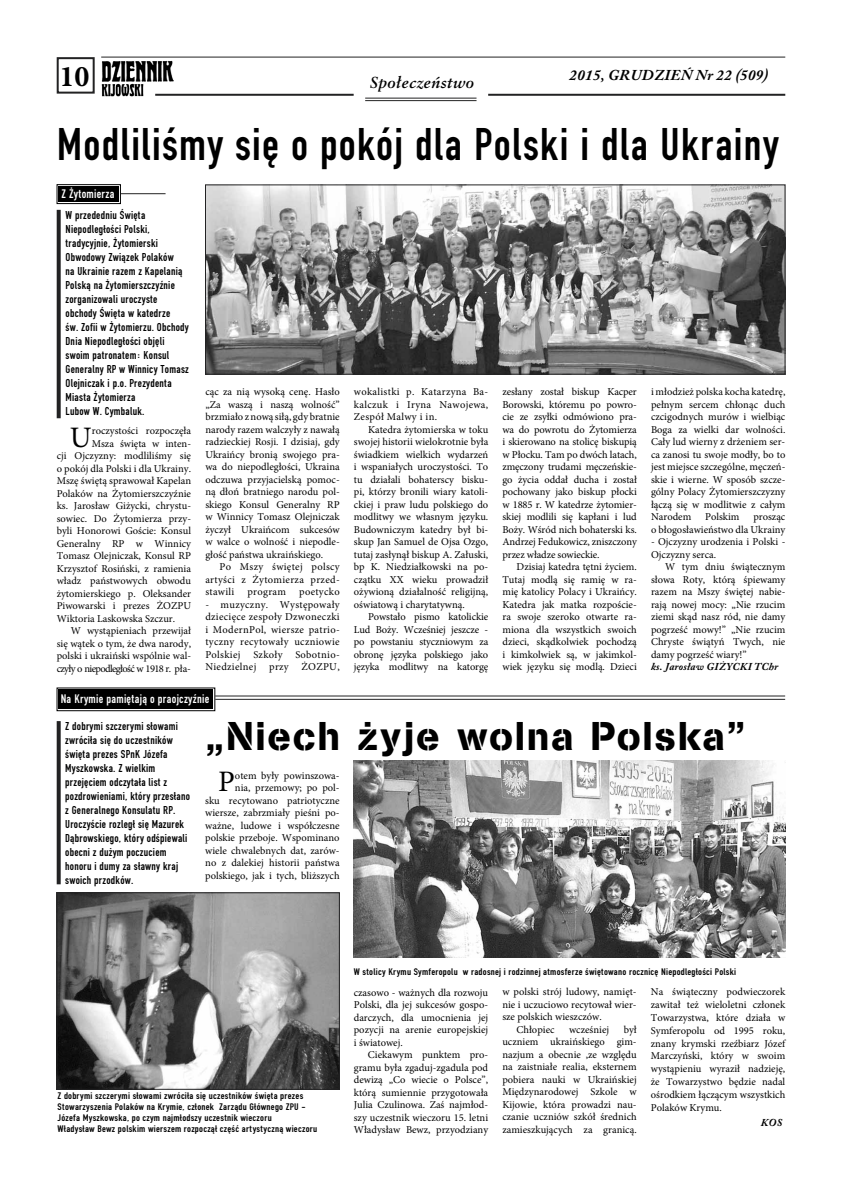
<style>
.page{position:relative;width:842px;height:1191px;background:#fff}
.page>*{position:absolute;margin:0;border:0;box-sizing:border-box;transform-origin:0 0}
.t1{font:48px "Fette Eng DCE";letter-spacing:.025em;color:#000}
.t2{font:42px "Cargo DCE";letter-spacing:.04em;color:#000}
.t3{font:700 30px "Minion Pro";color:#000}
.t4{font:29.7px "Minion Pro";color:#000}
.t5{font:italic 700 16px "Class Garmnd PL";letter-spacing:.025em;color:#000}
.t6{font:italic 700 15px "Adobe Caslon CE";letter-spacing:.02em;color:#000}
.t7{font:13px "Fette Eng DCE";letter-spacing:.02em;color:#fff}
.t8{font:12px/14px "Fette Eng DCE";letter-spacing:.02em;color:#000}
.t9{font:10.5px/12.5px "Minion Pro";color:#000;text-align:justify}
.t10{font:10.5px "Minion Pro";letter-spacing:-.06em;color:#000}
.t11{font:italic 700 10.5px "Adobe Caslon CE";letter-spacing:.02em;color:#000}
.t12{font:10px/11px "Fette Eng DCE";letter-spacing:.02em;color:#000;scale:1.1 1}
</style>
<div class="page">
<div style="left:57px;top:57px;width:38px;height:37px;border:2px solid #222223"></div>
<hr style="left:488px;top:94px;width:297px;height:2px;background:#222223">
<hr style="left:365px;top:98px;width:111px;height:1px;background:#222223">
<hr style="left:365px;top:100px;width:111px;height:1px;background:#222223">
<hr style="left:101px;top:57px;width:684px;height:1px;background:#222223">
<img style="left:101px;top:61px;width:73px;height:35px">
<hr style="left:155px;top:94px;width:199px;height:2px;background:#222223">
<svg style="left:56px;top:184px;width:65px;height:20px"></svg>
<div style="left:60px;top:188px;width:57px;height:13px;border:1px solid #000"></div>
<hr style="left:121px;top:193px;width:45px;height:1px;background:#222223">
<svg style="left:57px;top:210px;width:4px;height:208px"></svg>
<img style="left:207px;top:187px;width:576px;height:185px">
<div style="left:205px;top:185px;width:580px;height:189px;border:1px solid #222223"></div>
<svg style="left:56px;top:687px;width:159px;height:24px;background:#1f1f1f"></svg>
<div style="left:60px;top:691px;width:152px;height:16px;border:1px solid #000"></div>
<hr style="left:215px;top:695px;width:570px;height:1px;background:#222223">
<hr style="left:215px;top:699px;width:570px;height:1px;background:#222223">
<svg style="left:57px;top:721px;width:4px;height:163px"></svg>
<img style="left:354px;top:760px;width:431px;height:197px">
<img style="left:59px;top:894px;width:279px;height:193px">
<div style="left:57px;top:892px;width:283px;height:197px;border:1px solid #222223"></div>
<h3 class="t3" style="left:60px;top:56px;width:31px">10</h3>
<h3 class="t6" style="left:570px;top:66px;width:200px">2015, GRUDZIEŃ Nr 22 (509)</h3>
<h3 class="t5" style="left:370px;top:73px;width:106px">Społeczeństwo</h3>
<h1 class="t1" style="left:57px;top:118px;width:724px">Modliliśmy się o pokój dla Polski i dla Ukrainy</h1>
<p class="t7" style="left:62px;top:187px;width:54px">Z Żytomierza</p>
<p class="t8" style="left:66px;top:208px;width:125px">W przededniu Święta<br>Niepodległości Polski, tradycyjnie, Żytomierski<br>Obwodowy Związek Polaków<br>na Ukrainie razem z Kapelanią<br>Polską na Żytomierszczyźnie zorganizowali uroczyste obchody Święta w katedrze<br>św. Zofii w Żytomierzu. Obchody<br>Dnia Niepodległości objęli swoim patronatem: Konsul<br>Generalny RP w Winnicy Tomasz<br>Olejniczak i p.o. Prezydenta<br>Miasta Żytomierza<br>Lubow W. Cymbaluk.</p>
<h3 class="t4" style="left:70px;top:417px;width:23px">U</h3>
<p class="t9" style="left:92px;top:425px;width:101px">roczystości rozpoczęła</p>
<p class="t9" style="left:92px;top:437px;width:101px">Msza święta w inten-</p>
<p class="t9" style="left:57px;top:450px;width:136px">cji Ojczyzny: modliliśmy się</p>
<p class="t9" style="left:57px;top:462px;width:136px">o pokój dla Polski i dla Ukrainy.</p>
<p class="t9" style="left:57px;top:475px;width:136px">Mszę świętą sprawował Kapelan</p>
<p class="t9" style="left:57px;top:487px;width:136px">Polaków na Żytomierszczyźnie</p>
<p class="t9" style="left:57px;top:500px;width:136px">ks. Jarosław Giżycki, chrystu-</p>
<p class="t9" style="left:57px;top:512px;width:136px">sowiec. Do Żytomierza przy-</p>
<p class="t9" style="left:57px;top:525px;width:136px">byli Honorowi Goście: Konsul</p>
<p class="t9" style="left:57px;top:537px;width:136px">Generalny RP w Winnicy</p>
<p class="t9" style="left:57px;top:550px;width:136px">Tomasz Olejniczak, Konsul RP</p>
<p class="t9" style="left:57px;top:562px;width:136px">Krzysztof Rosiński, z ramienia</p>
<p class="t9" style="left:57px;top:575px;width:136px">władz państwowych obwodu</p>
<p class="t9" style="left:57px;top:587px;width:136px">żytomierskiego p. Oleksander</p>
<p class="t9" style="left:57px;top:600px;width:136px">Piwowarski i prezes ŻOZPU</p>
<p class="t9" style="left:57px;top:612px;width:120px">Wiktoria Laskowska Szczur.</p>
<p class="t9" style="left:71px;top:625px;width:122px">W wystąpieniach przewijał</p>
<p class="t9" style="left:57px;top:637px;width:136px">się wątek o tym, że dwa narody,</p>
<p class="t9" style="left:57px;top:650px;width:136px">polski i ukraiński wspólnie wal-</p>
<p class="t10" style="left:57px;top:661px;width:136px">czyły o niepodległość w 1918 r. pła-</p>
<p class="t9" style="left:205px;top:386px;width:136px">cąc za nią wysoką cenę. Hasło „Za waszą i naszą wolność” brzmiało z nową siłą, gdy bratnie narody razem walczyły z nawałą radzieckiej Rosji. I dzisiaj, gdy Ukraińcy bronią swojego pra&shy;wa do niepodległości, Ukraina odczuwa przyjacielską pomoc&shy;ną dłoń bratniego narodu pol&shy;skiego Konsul Generalny RP w Winnicy Tomasz Olejniczak życzył Ukraińcom sukcesów w walce o wolność i niepodle&shy;głość państwa ukraińskiego.</p>
<p class="t9" style="left:205px;top:561px;width:136px;text-indent:14px">Po Mszy świętej polscy artyści z Żytomierza przed&shy;stawili program poetycko</p>
<p class="t9" style="left:205px;top:598px;width:136px">- muzyczny. Występowały dziecięce zespoły Dzwoneczki i ModernPol, wiersze patrio&shy;tyczny recytowały uczniowie Polskiej Szkoły Sobotnio-Niedzielnej przy ŻOZPU,</p>
<p class="t9" style="left:354px;top:386px;width:136px">wokalistki p. Katarzyna Ba&shy;kalczuk i Iryna Nawojewa, Zespół Malwy i in.</p>
<p class="t9" style="left:354px;top:423px;width:136px;text-indent:14px">Katedra żytomierska w toku swojej historii wielokrotnie była świadkiem wielkich wydarzeń i wspaniałych uroczystości. To tu działali bohaterscy bisku&shy;pi, którzy bronili wiary katoli&shy;ckiej i praw ludu polskiego do modlitwy we własnym języku.<br>Budowniczym katedry był bi&shy;skup Jan Samuel de Ojsa Ozgo, tutaj zasłynął biskup A. Załuski, bp K. Niedziałkowski na po&shy;czątku XX wieku prowadził ożywioną działalność religijną, oświatową i charytatywną.</p>
<p class="t9" style="left:354px;top:610px;width:136px;text-indent:14px">Powstało pismo katolickie Lud Boży. Wcześniej jeszcze - po powstaniu styczniowym za obronę języka polskiego jako języka modlitwy na katorgę</p>
<p class="t9" style="left:502px;top:385px;width:136px">zesłany został biskup Kacper Borowski, któremu po powro&shy;cie ze zsyłki odmówiono pra&shy;wa do powrotu do Żytomierza i skierowano na stolicę biskupią w Płocku. Tam po dwóch latach, zmęczony trudami męczeńskie&shy;go życia oddał ducha i został pochowany jako biskup płocki w 1885 r. W katedrze żytomier&shy;skiej modlili się kapłani i lud Boży. Wśród nich bohaterski ks.<br>Andrzej Fedukowicz, zniszczony przez władze sowieckie.</p>
<p class="t9" style="left:502px;top:560px;width:136px;text-indent:14px">Dzisiaj katedra tętni życiem.<br>Tutaj modlą się ramię w ra&shy;mię katolicy Polacy i Ukraińcy.<br>Katedra jak matka rozpoście&shy;ra swoje szeroko otwarte ra&shy;miona dla wszystkich swoich dzieci, skądkolwiek pochodzą i kimkolwiek są, w jakimkol&shy;wiek języku się modlą. Dzieci</p>
<p class="t9" style="left:651px;top:385px;width:136px">i młodzież polska kocha katedrę, pełnym sercem chłonąc duch czcigodnych murów i wielbiąc Boga za wielki dar wolności.<br>Cały lud wierny z drżeniem ser&shy;ca zanosi tu swoje modły, bo to jest miejsce szczególne, męczeń&shy;skie i wierne. W sposób szcze&shy;gólny Polacy Żytomierszczyzny łączą się w modlitwie z całym Narodem</p>
<p class="t9" style="left:705px;top:510px;width:36px">Polskim</p>
<p class="t9" style="left:651px;top:510px;width:136px;text-align:right">prosząc<br>o błogosławieństwo dla Ukrainy</p>
<p class="t9" style="left:651px;top:535px;width:135px">- Ojczyzny urodzenia i Polski -<br>Ojczyzny serca.</p>
<p class="t9" style="left:651px;top:560px;width:136px;text-indent:14px">W tym dniu świątecznym słowa Roty, którą śpiewamy razem na Mszy świętej nabie&shy;rają nowej mocy: „Nie rzucim ziemi skąd nasz ród, nie damy pogrześć mowy!” „Nie rzucim Chryste świątyń Twych, nie damy pogrześć wiary!”</p>
<p class="t11" style="left:651px;top:660px;width:129px">ks. Jarosław GIŻYCKI TChr</p>
<p class="t7" style="left:61px;top:691px;width:150px">Na Krymie pamiętają o praojczyźnie</p>
<h2 class="t2" style="left:205px;top:711px;width:542px">„Niech żyje wolna Polska”</h2>
<p class="t8" style="left:65px;top:719px;width:126px">Z dobrymi szczerymi słowami zwróciła się do uczestników święta prezes SPnK Józefa<br>Myszkowska. Z wielkim przejęciem odczytała list z pozdrowieniami, który przesłano z Generalnego Konsulatu RP.<br>Uroczyście rozległ się Mazurek<br>Dąbrowskiego, który odśpiewali obecni z dużym poczuciem honoru i dumy za sławny kraj swoich przodków.</p>
<p class="t9" style="left:205px;top:769px;width:136px;text-align:right">otem były powinszowa-<br>nia, przemowy; po pol-<br>sku recytowano patriotyczne wiersze, zabrzmiały pieśni po&shy;ważne, ludowe i współczesne polskie przeboje. Wspominano wiele chwalebnych dat, zarów&shy;no z dalekiej historii państwa polskiego, jak i tych, bliższych</p>
<h3 class="t4" style="left:218px;top:762px;width:18px">P</h3>
<p class="t12" style="left:58px;top:1090px;width:237px">Z dobrymi szczerymi słowami zwróciła się uczestników święta prezes Stowarzyszenia Polaków na Krymie, członek Zarządu Głównego ZPU - Józefa Myszkowska, po czym najmłodszy uczestnik wieczoru<br>Władysław Bewz polskim wierszem rozpoczął część artystyczną wieczoru</p>
<p class="t12" style="left:354px;top:966px;width:349px">W stolicy Krymu Symferopolu w radosnej i rodzinnej atmosferze świętowano rocznicę Niepodległości Polski</p>
<p class="t9" style="left:354px;top:986px;width:136px">czasowo - ważnych dla rozwoju Polski, dla jej sukcesów gospo&shy;darczych, dla umocnienia jej pozycji na arenie europejskiej i światowej.</p>
<p class="t9" style="left:354px;top:1048px;width:136px;text-indent:14px">Ciekawym punktem pro&shy;gramu była zgaduj-zgadula pod dewizą „Co wiecie o Polsce”, którą sumiennie przygotowała Julia Czulinowa. Zaś najmłod&shy;szy uczestnik wieczoru 15. letni Władysław Bewz, przyodziany</p>
<p class="t9" style="left:502px;top:986px;width:136px">w polski strój ludowy, namięt-</p>
<p class="t9" style="left:502px;top:998px;width:136px">nie i uczuciowo recytował wier-</p>
<p class="t9" style="left:502px;top:1011px;width:101px">sze polskich wieszczów.</p>
<p class="t9" style="left:516px;top:1023px;width:40px">Chłopiec</p>
<p class="t9" style="left:569px;top:1023px;width:42px">wcześniej</p>
<p class="t9" style="left:502px;top:1023px;width:136px;text-indent:121px">był uczniem ukraińskiego gim&shy;nazjum a obecnie ,ze względu na zaistniałe realia, eksternem pobiera nauki w Ukraińskiej Międzynarodowej Szkole w Kijowie, która prowadzi nau&shy;czanie uczniów szkół średnich zamieszkujących za granicą.</p>
<p class="t9" style="left:651px;top:985px;width:136px;line-height:12.8px">Na świąteczny podwieczorek zawitał też wieloletni członek Towarzystwa, które działa w Symferopolu od 1995 roku, znany krymski rzeźbiarz Józef Marczyński, który w swoim wystąpieniu wyraził nadzieję, że Towarzystwo będzie nadal ośrodkiem łączącym wszystkich Polaków Krymu.</p>
<p class="t11" style="left:761px;top:1116px;width:23px">KOS</p>
</div>
